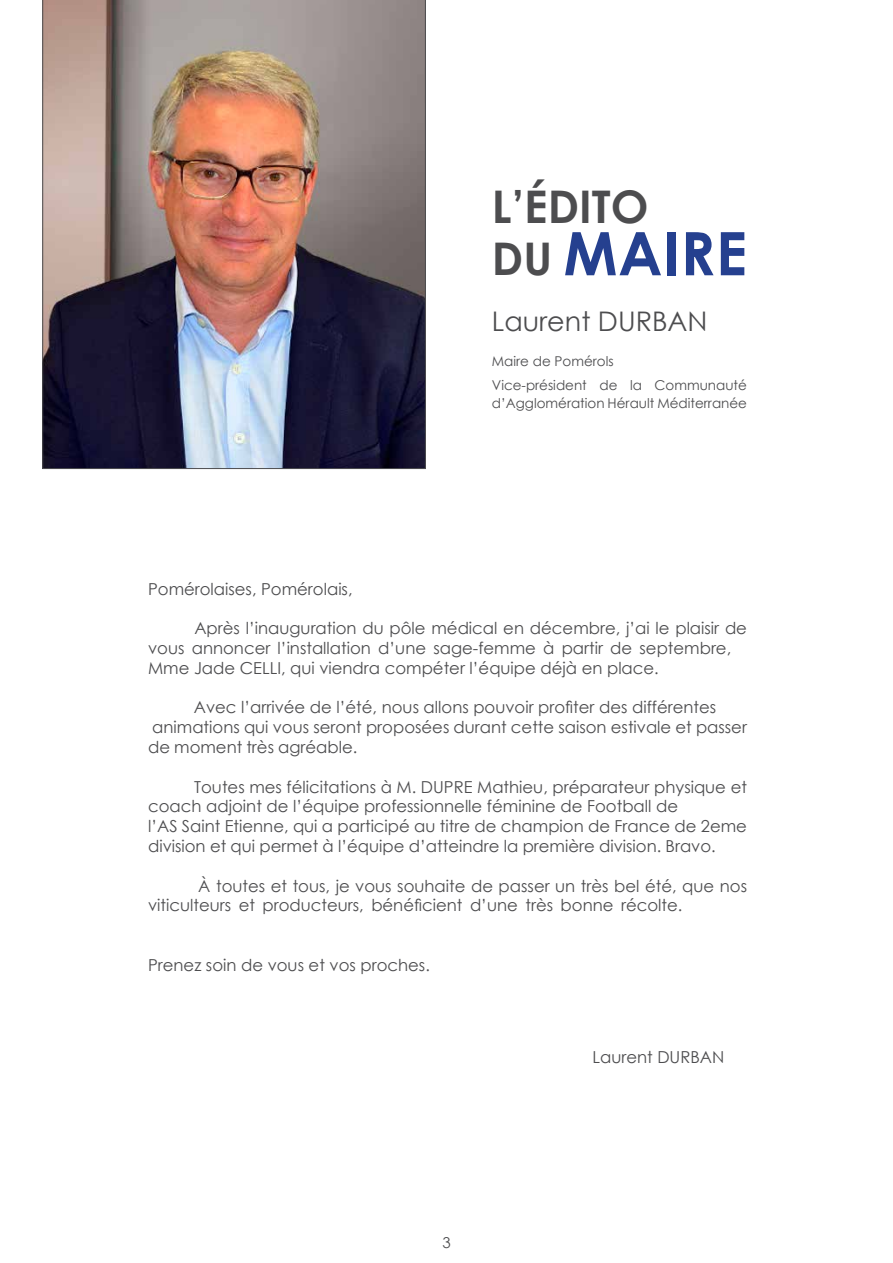
<style>
.page{position:relative;width:893px;height:1263px;background:#fff}
.page>*{position:absolute;margin:0;border:0;box-sizing:border-box;transform-origin:0 0}
.t1{font:700 60px "Century Gothic";letter-spacing:.01em;color:#25408f}
.t2{font:700 45px "Century Gothic";color:#4d4d4f}
.t3{font:27px "Century Gothic";color:#4d4d4f}
.t4{font:16.5px/19.8px "Century Gothic";color:#4d4d4f}
.t5{font:15px "Century Gothic";color:#4d4d4f}
.t6{font:13.5px/23.4px "Century Gothic";color:#4d4d4f}
.s1{font-size:45px;color:#4d4d4f}
</style>
<div class="page">
<img style="left:43px;top:0;width:383px;height:469px">
<h2 class="t2" style="left:492px;top:172px;width:158px">L’ÉDITO</h2>
<h1 class="t1" style="left:492px;top:208px;width:257px"><span class="s1">DU</span> MAIRE</h1>
<h3 class="t3" style="left:492px;top:302px;width:217px">Laurent DURBAN</h3>
<p class="t6" style="left:492px;top:350px;width:257px">Maire de Pomérols<br>Vice-président de la Communauté</p>
<p class="t6" style="left:492px;top:391px;width:257px">d’Agglomération Hérault Méditerranée</p>
<p class="t4" style="left:148px;top:578px;width:206px">Pomérolaises, Pomérolais,</p>
<p class="t4" style="left:148px;top:618px;width:600px;text-indent:46px">Après l’inauguration du pôle médical en décembre, j’ai le plaisir de vous annoncer l’installation d’une sage-femme à partir de septembre,<br>Mme Jade CELLI, qui viendra compéter l’équipe déjà en place.</p>
<p class="t4" style="left:148px;top:697px;width:600px;text-indent:46px">Avec l’arrivée de l’été, nous allons pouvoir profiter des différentes animations qui vous seront proposées durant cette saison estivale et passer de moment très agréable.</p>
<p class="t4" style="left:148px;top:776px;width:600px;text-indent:46px">Toutes mes félicitations à M. DUPRE Mathieu, préparateur physique et coach adjoint de l’équipe professionnelle féminine de Football de<br>l’AS Saint Etienne, qui a participé au titre de champion de France de 2eme division et qui permet à l’équipe d’atteindre la première division. Bravo.</p>
<p class="t4" style="left:148px;top:875px;width:600px;text-indent:50px">À toutes et tous, je vous souhaite de passer un très bel été, que nos viticulteurs et producteurs, bénéficient d’une très bonne récolte.</p>
<p class="t4" style="left:148px;top:955px;width:283px">Prenez soin de vous et vos proches.</p>
<p class="t5" style="left:442px;top:1232px;width:10px">3</p>
<p class="t4" style="left:592px;top:1046px;width:133px">Laurent DURBAN</p>
</div>
